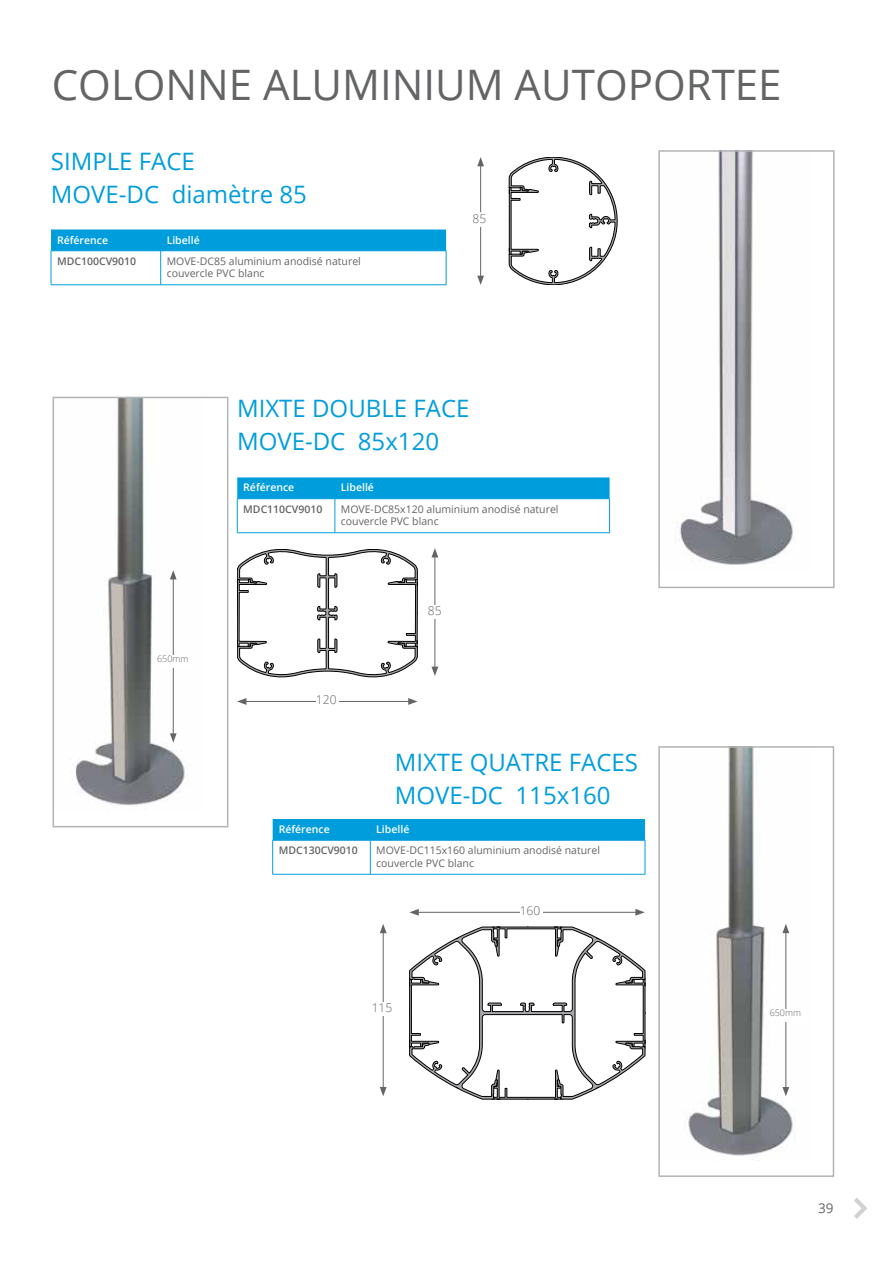
<style>
.page{position:relative;width:893px;height:1263px;background:#fff}
.page>*{position:absolute;margin:0;border:0;box-sizing:border-box;transform-origin:0 0}
.t1{font:42px "Open Sans";color:#636466}
.t2{font:24px/33px "Open Sans";color:#009ddd}
.t3{font:13.5px "Open Sans";color:#636466}
.t4{font:300 12.15px "Open Sans";color:#636466}
.t5{font:300 12px "Open Sans";color:#636466}
.t6{font:10.5px/12.6px "Open Sans";color:#636466}
.t7{font:600 10.5px "Open Sans";color:#fff}
.t8{font:600 10.5px "Open Sans";color:#636466}
.t9{font:300 9px "Open Sans";color:#636466}
</style>
<div class="page">
<svg style="left:854px;top:1198px;width:13px;height:21px"></svg>
<img style="left:683px;top:749px;width:112px;height:407px">
<div style="left:658px;top:746px;width:176px;height:431px;border:2px solid #b1b4b6"></div>
<img style="left:680px;top:153px;width:113px;height:412px">
<div style="left:658px;top:150px;width:177px;height:438px;border:2px solid #b1b4b6"></div>
<svg style="left:509px;top:157px;width:108px;height:128px"></svg>
<hr style="left:480px;top:164px;width:1px;height:114px;background:#636466">
<svg style="left:477px;top:157px;width:7px;height:9px"></svg>
<svg style="left:477px;top:276px;width:7px;height:9px"></svg>
<div style="left:472px;top:213px;width:16px;height:13px;background:#fff"></div>
<svg style="left:409px;top:927px;width:237px;height:173px"></svg>
<hr style="left:383px;top:931px;width:1px;height:158px;background:#636466">
<svg style="left:380px;top:924px;width:7px;height:9px"></svg>
<svg style="left:380px;top:1087px;width:7px;height:9px"></svg>
<div style="left:372px;top:1002px;width:23px;height:14px;background:#fff"></div>
<hr style="left:416px;top:912px;width:222px;height:1px;background:#636466">
<svg style="left:409px;top:909px;width:10px;height:7px"></svg>
<svg style="left:635px;top:909px;width:10px;height:7px"></svg>
<div style="left:520px;top:906px;width:23px;height:13px;background:#fff"></div>
<svg style="left:237px;top:549px;width:181px;height:128px"></svg>
<hr style="left:244px;top:701px;width:167px;height:1px;background:#636466">
<svg style="left:237px;top:698px;width:9px;height:7px"></svg>
<svg style="left:408px;top:698px;width:10px;height:7px"></svg>
<div style="left:316px;top:695px;width:23px;height:13px;background:#fff"></div>
<img style="left:75px;top:400px;width:110px;height:406px">
<div style="left:53px;top:397px;width:175px;height:430px;border:2px solid #b1b4b6"></div>
<div style="left:51px;top:229px;width:395px;height:21px;background:#009ddd"></div>
<hr style="left:51px;top:250px;width:110px;height:1px;background:#009ddd">
<hr style="left:161px;top:250px;width:285px;height:1px;background:#009ddd">
<hr style="left:51px;top:251px;width:1px;height:34px;background:#009ddd">
<hr style="left:160px;top:251px;width:1px;height:34px;background:#009ddd">
<hr style="left:446px;top:251px;width:1px;height:34px;background:#009ddd">
<hr style="left:51px;top:285px;width:110px;height:1px;background:#009ddd">
<hr style="left:161px;top:285px;width:285px;height:1px;background:#009ddd">
<div style="left:273px;top:819px;width:372px;height:21px;background:#009ddd"></div>
<hr style="left:370px;top:840px;width:1px;height:34px;background:#009ddd">
<hr style="left:645px;top:840px;width:1px;height:34px;background:#009ddd">
<hr style="left:370px;top:874px;width:275px;height:1px;background:#009ddd">
<hr style="left:272px;top:840px;width:1px;height:34px;background:#009ddd">
<hr style="left:370px;top:840px;width:275px;height:1px;background:#009ddd">
<hr style="left:272px;top:874px;width:98px;height:1px;background:#009ddd">
<hr style="left:272px;top:840px;width:98px;height:1px;background:#009ddd">
<div style="left:237px;top:477px;width:373px;height:21px;background:#009ddd"></div>
<hr style="left:335px;top:499px;width:1px;height:33px;background:#009ddd">
<hr style="left:609px;top:499px;width:1px;height:33px;background:#009ddd">
<hr style="left:335px;top:532px;width:275px;height:1px;background:#009ddd">
<hr style="left:237px;top:499px;width:1px;height:33px;background:#009ddd">
<hr style="left:335px;top:498px;width:275px;height:1px;background:#009ddd">
<hr style="left:237px;top:532px;width:98px;height:1px;background:#009ddd">
<hr style="left:237px;top:498px;width:98px;height:1px;background:#009ddd">
<hr style="left:173px;top:577px;width:1px;height:159px;background:#636466">
<svg style="left:170px;top:570px;width:7px;height:9px"></svg>
<svg style="left:170px;top:733px;width:7px;height:10px"></svg>
<div style="left:157px;top:655px;width:36px;height:12px;background:#fff"></div>
<hr style="left:785px;top:931px;width:1px;height:158px;background:#636466">
<svg style="left:782px;top:924px;width:7px;height:9px"></svg>
<svg style="left:782px;top:1087px;width:7px;height:9px"></svg>
<div style="left:770px;top:1009px;width:35px;height:12px;background:#fff"></div>
<hr style="left:435px;top:555px;width:1px;height:114px;background:#636466">
<svg style="left:431px;top:548px;width:7px;height:9px"></svg>
<svg style="left:431px;top:667px;width:7px;height:9px"></svg>
<div style="left:428px;top:605px;width:15px;height:14px;background:#fff"></div>
<h1 class="t1" style="left:52px;top:56px;width:731px">COLONNE ALUMINIUM AUTOPORTEE</h1>
<h2 class="t2" style="left:51px;top:144px;width:258px">SIMPLE FACE<br>MOVE-DC diamètre 85</h2>
<p class="t7" style="left:57px;top:233px;width:53px">Référence</p>
<p class="t7" style="left:167px;top:233px;width:35px">Libellé</p>
<p class="t8" style="left:57px;top:254px;width:81px">MDC100CV9010</p>
<p class="t6" style="left:167px;top:254px;width:196px">MOVE-DC85 aluminium anodisé naturel couvercle PVC blanc</p>
<p class="t5" style="left:473px;top:210px;width:15px">85</p>
<h2 class="t2" style="left:237px;top:391px;width:234px">MIXTE DOUBLE FACE<br>MOVE-DC 85x120</h2>
<p class="t7" style="left:243px;top:480px;width:53px">Référence</p>
<p class="t7" style="left:341px;top:480px;width:35px">Libellé</p>
<p class="t8" style="left:243px;top:502px;width:81px">MDC110CV9010</p>
<p class="t6" style="left:341px;top:502px;width:219px">MOVE-DC85x120 aluminium anodisé naturel couvercle PVC blanc</p>
<p class="t9" style="left:157px;top:653px;width:33px">650mm</p>
<p class="t4" style="left:316px;top:691px;width:22px">120</p>
<p class="t4" style="left:428px;top:602px;width:15px">85</p>
<h2 class="t2" style="left:395px;top:745px;width:245px">MIXTE QUATRE FACES<br>MOVE-DC 115x160</h2>
<p class="t7" style="left:279px;top:822px;width:53px">Référence</p>
<p class="t7" style="left:376px;top:822px;width:35px">Libellé</p>
<p class="t8" style="left:279px;top:843px;width:81px">MDC130CV9010</p>
<p class="t6" style="left:376px;top:844px;width:225px">MOVE-DC115x160 aluminium anodisé naturel couvercle PVC blanc</p>
<p class="t4" style="left:372px;top:999px;width:22px">115</p>
<p class="t4" style="left:520px;top:902px;width:22px">160</p>
<p class="t9" style="left:770px;top:1007px;width:33px">650mm</p>
<p class="t3" style="left:818px;top:1198px;width:17px">39</p>
</div>
